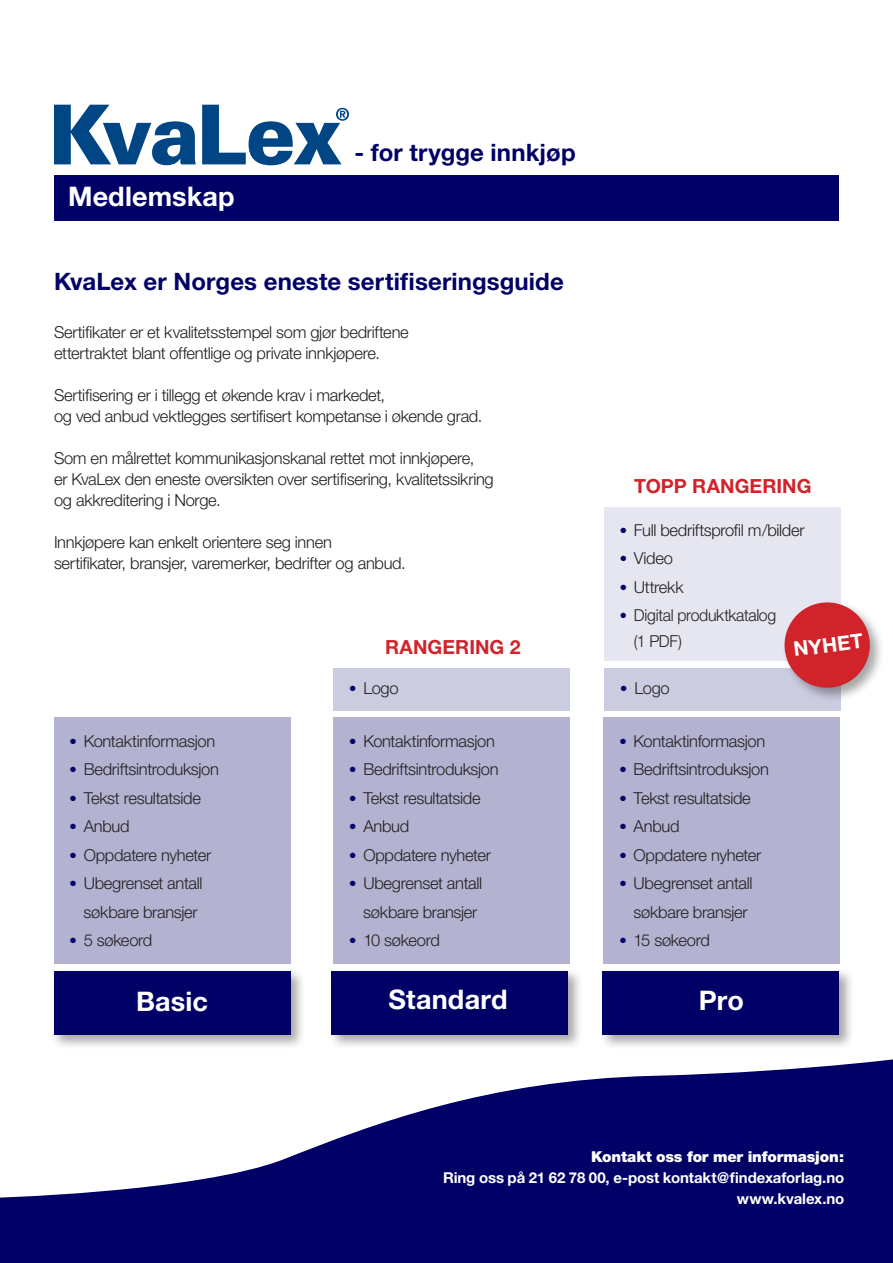
<style>
.page{position:relative;width:893px;height:1263px;background:#fff}
.page>*{position:absolute;margin:0;border:0;box-sizing:border-box;transform-origin:0 0}
.brødtekst{font:700 27px "Helvetica Neue";letter-spacing:.005em;color:#fff}
.brødtekst-2{font:700 24px "Helvetica Neue";letter-spacing:.005em;color:#006}
.brødtekst-3{font:700 20.25px "Helvetica Neue";color:#fff}
.brødtekst-4{font:700 19.5px "Helvetica Neue";letter-spacing:.005em;color:#d1232a}
.brødtekst-5{font:300 16.5px "Helvetica Neue";letter-spacing:-.02em;color:#231f20}
.brødtekst-6{font:300 16.5px "Helvetica Neue";letter-spacing:-.02em;color:#231f20;scale:.96 1}
.brødtekst-7{font:700 15px "Helvetica Neue";letter-spacing:-.005em;color:#fff}
.brødtekst-8{font:900 15px "Helvetica Neue";letter-spacing:-.01em;color:#fff}
</style>
<div class="page">
<div style="left:55px;top:175px;width:784px;height:46px;background:#006"></div>
<div style="left:51px;top:968px;width:254px;height:82px;background:#231f20;opacity:.4"></div>
<div style="left:54px;top:971px;width:236px;height:63px;background:#006"></div>
<div style="left:328px;top:967px;width:255px;height:82px;background:#231f20;opacity:.4"></div>
<div style="left:332px;top:971px;width:236px;height:63px;background:#006"></div>
<div style="left:600px;top:968px;width:254px;height:82px;background:#231f20;opacity:.4"></div>
<div style="left:603px;top:971px;width:236px;height:63px;background:#006"></div>
<div style="left:54px;top:718px;width:236px;height:246px;background:#b3b3d1"></div>
<div style="left:334px;top:718px;width:236px;height:246px;background:#b3b3d1"></div>
<div style="left:604px;top:718px;width:236px;height:246px;background:#b3b3d1"></div>
<div style="left:334px;top:668px;width:236px;height:42px;background:#cccce0"></div>
<div style="left:605px;top:668px;width:236px;height:42px;background:#cccce0"></div>
<div style="left:604px;top:507px;width:236px;height:153px;background:#e6e6f0"></div>
<div style="left:782px;top:599px;width:103px;height:104px;background:#231f20;opacity:.4"></div>
<div style="left:784px;top:602px;width:86px;height:86px;background:#d1232a;border-radius:50%"></div>
<svg style="left:0;top:1059px;width:893px;height:204px;fill:#006"></svg>
<svg style="left:54px;top:105px;width:142px;height:60px"></svg>
<svg style="left:202px;top:105px;width:147px;height:60px"></svg>
<p class="brødtekst" style="left:68px;top:180px;width:168px">Medlemskap</p>
<p class="brødtekst-2" style="left:354px;top:138px;width:223px">- for trygge innkjøp</p>
<p class="brødtekst-2" style="left:54px;top:266px;width:511px">KvaLex er Norges eneste sertifiseringsguide</p>
<p class="brødtekst-5" style="left:54px;top:322px;width:356px">Sertifikater er et kvalitetsstempel som gjør bedriftene</p>
<p class="brødtekst-5" style="left:54px;top:343px;width:328px">ettertraktet blant offentlige og private innkjøpere.</p>
<p class="brødtekst-5" style="left:54px;top:385px;width:333px">Sertifisering er i tillegg et økende krav i markedet,</p>
<p class="brødtekst-5" style="left:54px;top:406px;width:430px">og ved anbud vektlegges sertifisert kompetanse i økende grad.</p>
<p class="brødtekst-5" style="left:54px;top:448px;width:422px">Som en målrettet kommunikasjonskanal rettet mot innkjøpere,</p>
<p class="brødtekst-5" style="left:54px;top:469px;width:441px">er KvaLex den eneste oversikten over sertifisering, kvalitetssikring</p>
<p class="brødtekst-5" style="left:54px;top:490px;width:168px">og akkreditering i Norge.</p>
<p class="brødtekst-5" style="left:54px;top:532px;width:279px">Innkjøpere kan enkelt orientere seg innen</p>
<p class="brødtekst-5" style="left:54px;top:553px;width:353px">sertifikater, bransjer, varemerker, bedrifter og anbud.</p>
<p class="brødtekst-4" style="left:634px;top:474px;width:179px">TOPP RANGERING</p>
<p class="brødtekst-5" style="left:620px;top:520px;width:186px"><sup>●</sup> Full bedriftsprofil m/bilder</p>
<p class="brødtekst-5" style="left:620px;top:548px;width:54px"><sup>●</sup> Video</p>
<p class="brødtekst-5" style="left:620px;top:577px;width:65px"><sup>●</sup> Uttrekk</p>
<p class="brødtekst-6" style="left:620px;top:605px;width:164px"><sup>●</sup> Digital produktkatalog</p>
<p class="brødtekst-6" style="left:634px;top:631px;width:52px">(1 PDF)</p>
<p class="brødtekst-4" style="left:385px;top:635px;width:137px">RANGERING 2</p>
<p class="brødtekst-3" style="left:792px;top:637px;width:71px;rotate:-7deg">NYHET</p>
<p class="brødtekst-5" style="left:70px;top:730px;width:147px"><sup>●</sup> Kontaktinformasjon</p>
<p class="brødtekst-5" style="left:70px;top:759px;width:150px"><sup>●</sup> Bedriftsintroduksjon</p>
<p class="brødtekst-5" style="left:70px;top:787px;width:132px"><sup>●</sup> Tekst resultatside</p>
<p class="brødtekst-5" style="left:70px;top:816px;width:61px"><sup>●</sup> Anbud</p>
<p class="brødtekst-5" style="left:70px;top:844px;width:143px"><sup>●</sup> Oppdatere nyheter</p>
<p class="brødtekst-5" style="left:70px;top:873px;width:134px"><sup>●</sup> Ubegrenset antall</p>
<p class="brødtekst-5" style="left:84px;top:901px;width:116px">søkbare bransjer</p>
<p class="brødtekst-5" style="left:70px;top:930px;width:84px"><sup>●</sup> 5 søkeord</p>
<p class="brødtekst-5" style="left:350px;top:678px;width:50px"><sup>●</sup> Logo</p>
<p class="brødtekst-5" style="left:621px;top:678px;width:50px"><sup>●</sup> Logo</p>
<p class="brødtekst-5" style="left:350px;top:730px;width:147px"><sup>●</sup> Kontaktinformasjon</p>
<p class="brødtekst-5" style="left:350px;top:759px;width:150px"><sup>●</sup> Bedriftsintroduksjon</p>
<p class="brødtekst-5" style="left:350px;top:787px;width:132px"><sup>●</sup> Tekst resultatside</p>
<p class="brødtekst-5" style="left:350px;top:816px;width:61px"><sup>●</sup> Anbud</p>
<p class="brødtekst-5" style="left:350px;top:844px;width:143px"><sup>●</sup> Oppdatere nyheter</p>
<p class="brødtekst-5" style="left:350px;top:873px;width:134px"><sup>●</sup> Ubegrenset antall</p>
<p class="brødtekst-5" style="left:363px;top:901px;width:116px">søkbare bransjer</p>
<p class="brødtekst-5" style="left:350px;top:930px;width:92px"><sup>●</sup> 10 søkeord</p>
<p class="brødtekst-5" style="left:620px;top:730px;width:147px"><sup>●</sup> Kontaktinformasjon</p>
<p class="brødtekst-5" style="left:620px;top:759px;width:150px"><sup>●</sup> Bedriftsintroduksjon</p>
<p class="brødtekst-5" style="left:620px;top:787px;width:132px"><sup>●</sup> Tekst resultatside</p>
<p class="brødtekst-5" style="left:620px;top:816px;width:61px"><sup>●</sup> Anbud</p>
<p class="brødtekst-5" style="left:620px;top:844px;width:143px"><sup>●</sup> Oppdatere nyheter</p>
<p class="brødtekst-5" style="left:620px;top:873px;width:134px"><sup>●</sup> Ubegrenset antall</p>
<p class="brødtekst-5" style="left:634px;top:901px;width:116px">søkbare bransjer</p>
<p class="brødtekst-5" style="left:620px;top:930px;width:91px"><sup>●</sup> 15 søkeord</p>
<p class="brødtekst" style="left:136px;top:984px;width:73px">Basic</p>
<p class="brødtekst" style="left:388px;top:982px;width:121px">Standard</p>
<p class="brødtekst" style="left:699px;top:983px;width:46px">Pro</p>
<p class="brødtekst-8" style="left:591px;top:1147px;width:255px">Kontakt oss for mer informasjon:</p>
<p class="brødtekst-7" style="left:443px;top:1168px;width:403px">Ring oss på 21 62 78 00, e-post kontakt@findexaforlag.no</p>
<p class="brødtekst-7" style="left:737px;top:1189px;width:109px">www.kvalex.no</p>
</div>
